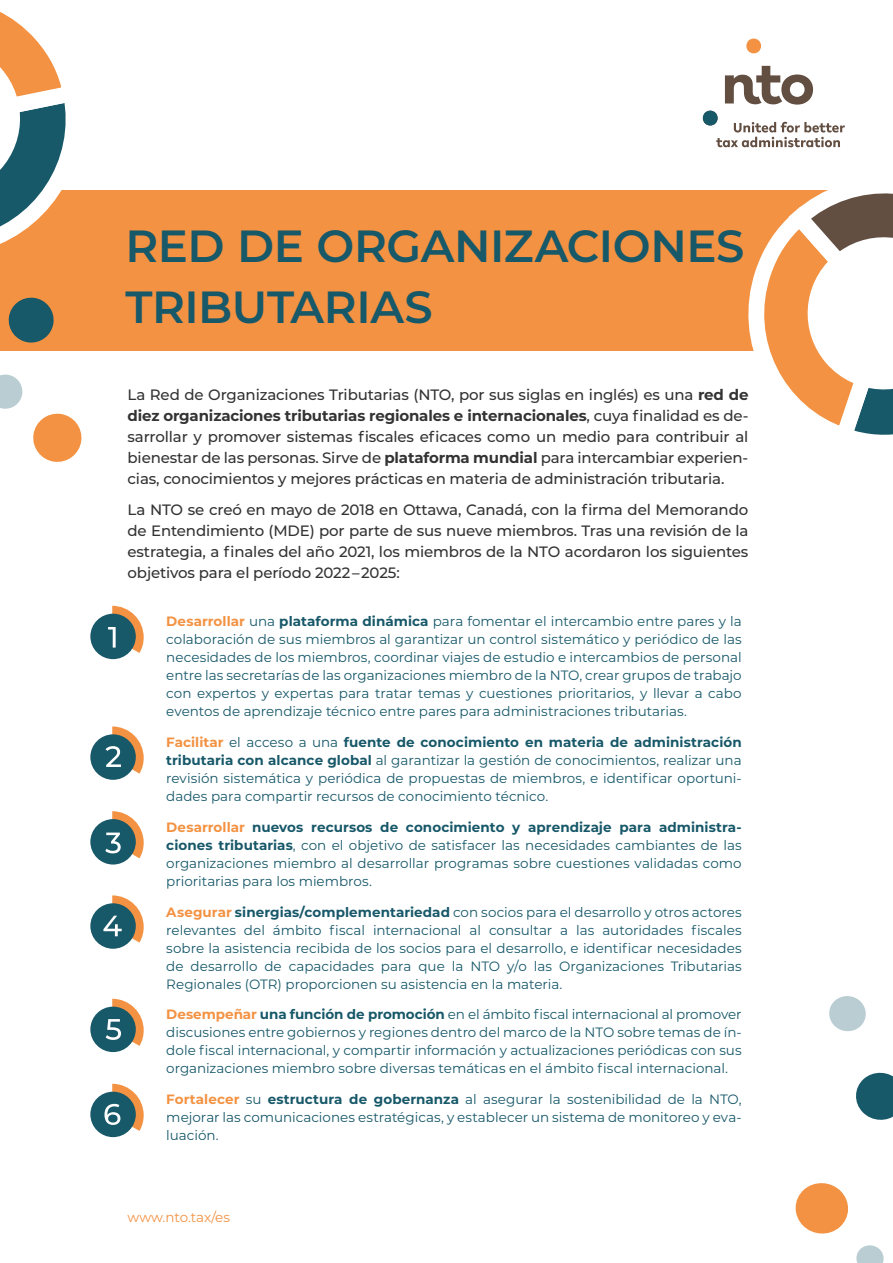
<style>
.page{position:relative;width:893px;height:1263px;background:#fff}
.page>*{position:absolute;margin:0;border:0;box-sizing:border-box;transform-origin:0 0}
.t1{font:600 45px/61.5px "Montserrat";letter-spacing:-.01em;color:#175869}
.t2{font:500 15px/21px "Montserrat";letter-spacing:-.01em;color:#333;text-align:justify}
.t3{font:13.5px/18px "Montserrat";color:#175869;text-align:justify}
.t4{font:13.5px "Montserrat";color:#f39242}
.s1{font-weight:700}
.s2{font-weight:700;color:#f39242}
</style>
<div class="page">
<div style="left:0;top:190px;width:893px;height:161px;background:#f39242"></div>
<svg style="left:748px;top:190px;width:145px;height:245px"></svg>
<svg style="left:0;top:12px;width:66px;height:232px"></svg>
<div style="left:90px;top:614px;width:46px;height:45px;background:#175869;border-radius:50%"></div>
<svg style="left:108px;top:606px;width:36px;height:47px"></svg>
<div style="left:90px;top:734px;width:46px;height:46px;background:#175869;border-radius:50%"></div>
<svg style="left:106px;top:726px;width:38px;height:48px"></svg>
<div style="left:90px;top:819px;width:46px;height:45px;background:#175869;border-radius:50%"></div>
<svg style="left:105px;top:811px;width:39px;height:47px"></svg>
<div style="left:90px;top:1007px;width:46px;height:45px;background:#175869;border-radius:50%"></div>
<svg style="left:106px;top:999px;width:38px;height:47px"></svg>
<div style="left:90px;top:1092px;width:46px;height:45px;background:#175869;border-radius:50%"></div>
<svg style="left:104px;top:1084px;width:40px;height:47px"></svg>
<div style="left:90px;top:903px;width:46px;height:46px;background:#175869;border-radius:50%"></div>
<svg style="left:103px;top:895px;width:41px;height:47px"></svg>
<svg style="left:856px;top:1245px;width:28px;height:18px"></svg>
<svg style="left:856px;top:1072px;width:37px;height:48px"></svg>
<svg style="left:795px;top:1183px;width:53px;height:51px"></svg>
<svg style="left:829px;top:996px;width:37px;height:36px"></svg>
<svg style="left:0;top:374px;width:23px;height:35px"></svg>
<svg style="left:8px;top:297px;width:46px;height:46px"></svg>
<svg style="left:33px;top:413px;width:49px;height:49px"></svg>
<svg style="left:746px;top:39px;width:15px;height:14px"></svg>
<svg style="left:725px;top:66px;width:88px;height:39px"></svg>
<svg style="left:703px;top:111px;width:142px;height:36px"></svg>
<h1 class="t1" style="left:125px;top:213px;width:621px">RED DE ORGANIZACIONES<br>TRIBUTARIAS</h1>
<p class="t2" style="left:128px;top:383px;width:622px">La Red de Organizaciones Tributarias (NTO, por sus siglas en inglés) es una <span class="s1">red de diez organizaciones tributarias regionales e internacionales</span>, cuya finalidad es de&shy;sarrollar y promover sistemas fiscales eficaces como un medio para contribuir al bienestar de las personas. Sirve de <span class="s1">plataforma mundial</span> para intercambiar experien&shy;cias, conocimientos y mejores prácticas en materia de administración tributaria.</p>
<p class="t2" style="left:128px;top:499px;width:622px">La NTO se creó en mayo de 2018 en Ottawa, Canadá, con la firma del Memorando de Entendimiento (MDE) por parte de sus nueve miembros. Tras una revisión de la estrategia, a finales del año 2021, los miembros de la NTO acordaron los siguientes objetivos para el período 2022 – 2025:</p>
<p class="t3" style="left:166px;top:612px;width:577px"><span class="s2">Desarrollar</span> una <span class="s1">plataforma dinámica</span> para fomentar el intercambio entre pares y la colaboración de sus miembros al garantizar un control sistemático y periódico de las necesidades de los miembros, coordinar viajes de estudio e intercambios de personal entre las secretarías de las organizaciones miembro de la NTO, crear grupos de trabajo con expertos y expertas para tratar temas y cuestiones prioritarios, y llevar a cabo eventos de aprendizaje técnico entre pares para administraciones tributarias.</p>
<p class="t3" style="left:166px;top:733px;width:577px"><span class="s2">Facilitar</span> el acceso a una <span class="s1">fuente de conocimiento en materia de administración tributaria con alcance global</span> al garantizar la gestión de conocimientos, realizar una revisión sistemática y periódica de propuestas de miembros, e identificar oportuni&shy;dades para compartir recursos de conocimiento técnico.</p>
<p class="t3" style="left:166px;top:817px;width:577px"><span class="s2">Desarrollar</span> <span class="s1">nuevos recursos de conocimiento y aprendizaje para administra&shy;ciones tributarias</span>, con el objetivo de satisfacer las necesidades cambiantes de las organizaciones miembro al desarrollar programas sobre cuestiones validadas como prioritarias para los miembros.</p>
<p class="t3" style="left:166px;top:902px;width:577px"><span class="s2">Asegurar</span> <span class="s1">sinergias/complementariedad</span> con socios para el desarrollo y otros actores relevantes del ámbito fiscal internacional al consultar a las autoridades fiscales sobre la asistencia recibida de los socios para el desarrollo, e identificar necesidades de desarrollo de capacidades para que la NTO y/o las Organizaciones Tributarias Regionales (OTR) proporcionen su asistencia en la materia.</p>
<p class="t3" style="left:166px;top:1005px;width:577px"><span class="s2">Desempeñar</span> <span class="s1">una función de promoción</span> en el ámbito fiscal internacional al promover discusiones entre gobiernos y regiones dentro del marco de la NTO sobre temas de ín&shy;dole fiscal internacional, y compartir información y actualizaciones periódicas con sus organizaciones miembro sobre diversas temáticas en el ámbito fiscal internacional.</p>
<p class="t3" style="left:166px;top:1090px;width:577px"><span class="s2">Fortalecer</span> su <span class="s1">estructura de gobernanza</span> al asegurar la sostenibilidad de la NTO, mejorar las comunicaciones estratégicas, y establecer un sistema de monitoreo y eva&shy;luación.</p>
<p class="t4" style="left:128px;top:1208px;width:104px">www.nto.tax/es</p>
</div>
